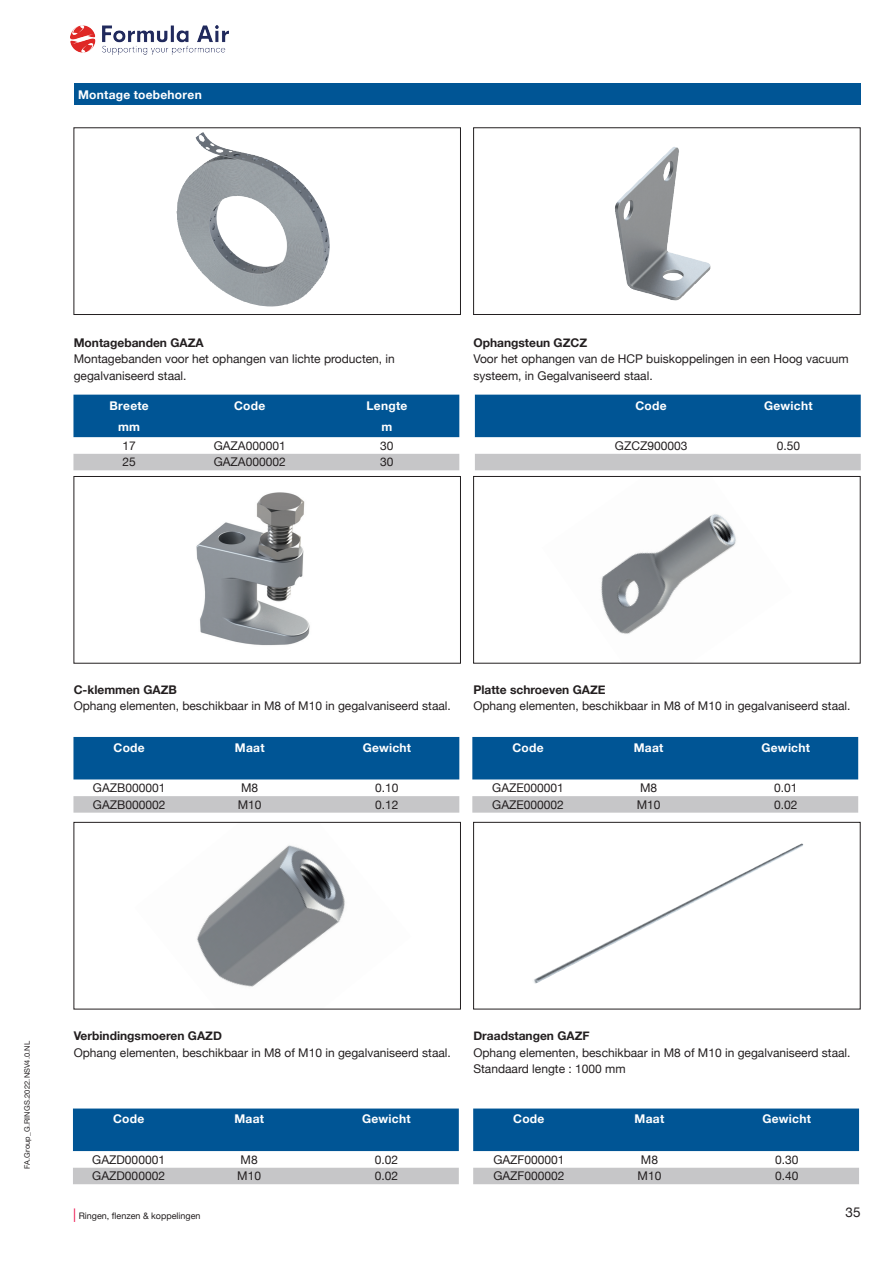
<style>
.page{position:relative;width:893px;height:1263px;background:#fff}
.page>*{position:absolute;margin:0;border:0;box-sizing:border-box;transform-origin:0 0}
.t1{font:13.5px "Helvetica Neue";color:#231f20}
.Body_alinea{font:12px/16.5px "Helvetica Neue";color:#231f20}
.Body_alinea_tabel{font:12px "Helvetica Neue";color:#231f20}
.Body_alinea-2{font:700 12px "Helvetica Neue";color:#231f20}
.Header3-_H3_tabel_bo{font:700 12px "Helvetica Neue";letter-spacing:.02em;color:#fff}
.Header1-H1{font:700 12px "Helvetica Neue";letter-spacing:.02em;color:#fff}
.t2{font:9px "Helvetica Neue";color:#231f20}
.t3{font:7.5px "Helvetica Neue";letter-spacing:.025em;color:#231f20}
.s1{font-size:13.5px;color:#ed154e}
</style>
<div class="page">
<img style="left:71px;top:26px;width:157px;height:28px">
<img style="left:601px;top:514px;width:135px;height:120px">
<div style="left:473px;top:476px;width:387px;height:187px;border:1px solid #231f20"></div>
<img style="left:196px;top:492px;width:114px;height:154px">
<div style="left:74px;top:476px;width:387px;height:187px;border:1px solid #231f20"></div>
<img style="left:533px;top:844px;width:267px;height:140px">
<div style="left:473px;top:822px;width:387px;height:187px;border:1px solid #231f20"></div>
<img style="left:197px;top:845px;width:148px;height:142px">
<div style="left:74px;top:822px;width:387px;height:187px;border:1px solid #231f20"></div>
<img style="left:615px;top:147px;width:96px;height:154px">
<div style="left:473px;top:128px;width:387px;height:187px;border:1px solid #231f20"></div>
<svg style="left:200px;top:132px;width:130px;height:175px"></svg>
<img style="left:176px;top:134px;width:44px;height:154px">
<div style="left:74px;top:128px;width:387px;height:187px;border:1px solid #231f20"></div>
<div style="left:74px;top:84px;width:787px;height:21px;background:#005595"></div>
<div style="left:73px;top:395px;width:386px;height:42px;background:#005595"></div>
<div style="left:73px;top:454px;width:386px;height:16px;background:#c6c6c8"></div>
<div style="left:475px;top:395px;width:386px;height:42px;background:#005595"></div>
<div style="left:475px;top:454px;width:386px;height:16px;background:#c6c6c8"></div>
<div style="left:73px;top:737px;width:386px;height:42px;background:#005595"></div>
<div style="left:73px;top:796px;width:386px;height:17px;background:#c6c6c8"></div>
<div style="left:73px;top:1108px;width:386px;height:43px;background:#005595"></div>
<div style="left:73px;top:1168px;width:386px;height:16px;background:#c6c6c8"></div>
<div style="left:473px;top:1108px;width:386px;height:43px;background:#005595"></div>
<div style="left:473px;top:1168px;width:386px;height:16px;background:#c6c6c8"></div>
<div style="left:472px;top:737px;width:386px;height:42px;background:#005595"></div>
<div style="left:472px;top:796px;width:386px;height:17px;background:#c6c6c8"></div>
<p class="Header1-H1" style="left:78px;top:87px;width:125px">Montage toebehoren</p>
<p class="Header1-H1" style="left:78px;top:87px;width:10px">B</p>
<p class="Body_alinea-2" style="left:74px;top:335px;width:131px">Montagebanden GAZA</p>
<p class="Body_alinea" style="left:74px;top:351px;width:323px">Montagebanden voor het ophangen van lichte producten, in gegalvaniseerd staal.</p>
<p class="Header3-_H3_tabel_bo" style="left:109px;top:398px;width:41px">Breete</p>
<p class="Header3-_H3_tabel_bo" style="left:234px;top:398px;width:33px">Code</p>
<p class="Header1-H1" style="left:367px;top:398px;width:42px">Lengte</p>
<p class="Header3-_H3_tabel_bo" style="left:118px;top:419px;width:23px">mm</p>
<p class="Header3-_H3_tabel_bo" style="left:381px;top:419px;width:12px">m</p>
<p class="Body_alinea_tabel" style="left:123px;top:438px;width:15px">17</p>
<p class="Body_alinea_tabel" style="left:214px;top:438px;width:74px">GAZA000001</p>
<p class="Body_alinea_tabel" style="left:380px;top:438px;width:15px">30</p>
<p class="Body_alinea_tabel" style="left:123px;top:455px;width:15px">25</p>
<p class="Body_alinea_tabel" style="left:214px;top:455px;width:74px">GAZA000002</p>
<p class="Body_alinea_tabel" style="left:380px;top:455px;width:15px">30</p>
<p class="Body_alinea-2" style="left:473px;top:335px;width:115px">Ophangsteun GZCZ</p>
<p class="Body_alinea" style="left:473px;top:351px;width:377px">Voor het ophangen van de HCP buiskoppelingen in een Hoog vacuum systeem, in Gegalvaniseerd staal.</p>
<p class="Header3-_H3_tabel_bo" style="left:636px;top:398px;width:33px">Code</p>
<p class="Header3-_H3_tabel_bo" style="left:764px;top:398px;width:50px">Gewicht</p>
<p class="Body_alinea_tabel" style="left:615px;top:438px;width:74px">GZCZ900003</p>
<p class="Body_alinea_tabel" style="left:777px;top:438px;width:25px">0.50</p>
<p class="Body_alinea-2" style="left:74px;top:682px;width:105px">C-klemmen GAZB</p>
<p class="Body_alinea" style="left:74px;top:697px;width:379px">Ophang elementen, beschikbaar in M8 of M10 in gegalvaniseerd staal.</p>
<p class="Header3-_H3_tabel_bo" style="left:114px;top:740px;width:33px">Code</p>
<p class="Header3-_H3_tabel_bo" style="left:235px;top:740px;width:31px">Maat</p>
<p class="Header3-_H3_tabel_bo" style="left:363px;top:740px;width:50px">Gewicht</p>
<p class="Body_alinea_tabel" style="left:93px;top:781px;width:74px">GAZB000001</p>
<p class="Body_alinea_tabel" style="left:241px;top:781px;width:19px">M8</p>
<p class="Body_alinea_tabel" style="left:375px;top:781px;width:25px">0.10</p>
<p class="Body_alinea_tabel" style="left:93px;top:797px;width:74px">GAZB000002</p>
<p class="Body_alinea_tabel" style="left:238px;top:797px;width:25px">M10</p>
<p class="Body_alinea_tabel" style="left:375px;top:797px;width:25px">0.12</p>
<p class="Body_alinea-2" style="left:473px;top:682px;width:134px">Platte schroeven GAZE</p>
<p class="Body_alinea" style="left:473px;top:697px;width:379px">Ophang elementen, beschikbaar in M8 of M10 in gegalvaniseerd staal.</p>
<p class="Header3-_H3_tabel_bo" style="left:512px;top:740px;width:33px">Code</p>
<p class="Header3-_H3_tabel_bo" style="left:634px;top:740px;width:31px">Maat</p>
<p class="Header3-_H3_tabel_bo" style="left:761px;top:740px;width:50px">Gewicht</p>
<p class="Body_alinea_tabel" style="left:492px;top:781px;width:73px">GAZE000001</p>
<p class="Body_alinea_tabel" style="left:640px;top:781px;width:19px">M8</p>
<p class="Body_alinea_tabel" style="left:774px;top:781px;width:25px">0.01</p>
<p class="Body_alinea_tabel" style="left:492px;top:797px;width:73px">GAZE000002</p>
<p class="Body_alinea_tabel" style="left:637px;top:797px;width:25px">M10</p>
<p class="Body_alinea_tabel" style="left:774px;top:797px;width:25px">0.02</p>
<p class="t3" style="left:23px;top:1169px;width:130px;rotate:-90deg">FA.Group_G.RINGS.2022.NSV4.0.NL</p>
<p class="Body_alinea-2" style="left:74px;top:1028px;width:150px">Verbindingsmoeren GAZD</p>
<p class="Body_alinea" style="left:74px;top:1044px;width:379px">Ophang elementen, beschikbaar in M8 of M10 in gegalvaniseerd staal.</p>
<p class="Header3-_H3_tabel_bo" style="left:113px;top:1112px;width:33px">Code</p>
<p class="Header3-_H3_tabel_bo" style="left:234px;top:1112px;width:31px">Maat</p>
<p class="Header3-_H3_tabel_bo" style="left:362px;top:1112px;width:50px">Gewicht</p>
<p class="Body_alinea_tabel" style="left:92px;top:1152px;width:74px">GAZD000001</p>
<p class="Body_alinea_tabel" style="left:241px;top:1152px;width:19px">M8</p>
<p class="Body_alinea_tabel" style="left:375px;top:1152px;width:25px">0.02</p>
<p class="Body_alinea_tabel" style="left:92px;top:1169px;width:74px">GAZD000002</p>
<p class="Body_alinea_tabel" style="left:237px;top:1169px;width:25px">M10</p>
<p class="Body_alinea_tabel" style="left:375px;top:1169px;width:25px">0.02</p>
<p class="t2" style="left:73px;top:1211px;width:129px"><span class="s1">|</span> Ringen, flenzen &amp; koppelingen</p>
<p class="Body_alinea-2" style="left:473px;top:1028px;width:118px">Draadstangen GAZF</p>
<p class="Body_alinea" style="left:473px;top:1044px;width:379px">Ophang elementen, beschikbaar in M8 of M10 in gegalvaniseerd staal.</p>
<p class="Body_alinea" style="left:473px;top:1060px;width:154px">Standaard lengte : 1000 mm</p>
<p class="Header3-_H3_tabel_bo" style="left:513px;top:1112px;width:33px">Code</p>
<p class="Header3-_H3_tabel_bo" style="left:635px;top:1112px;width:31px">Maat</p>
<p class="Header3-_H3_tabel_bo" style="left:762px;top:1112px;width:50px">Gewicht</p>
<p class="Body_alinea_tabel" style="left:493px;top:1152px;width:73px">GAZF000001</p>
<p class="Body_alinea_tabel" style="left:641px;top:1152px;width:19px">M8</p>
<p class="Body_alinea_tabel" style="left:775px;top:1152px;width:25px">0.30</p>
<p class="Body_alinea_tabel" style="left:493px;top:1169px;width:73px">GAZF000002</p>
<p class="Body_alinea_tabel" style="left:637px;top:1169px;width:25px">M10</p>
<p class="Body_alinea_tabel" style="left:775px;top:1169px;width:25px">0.40</p>
<p class="t1" style="left:845px;top:1204px;width:17px">35</p>
</div>
